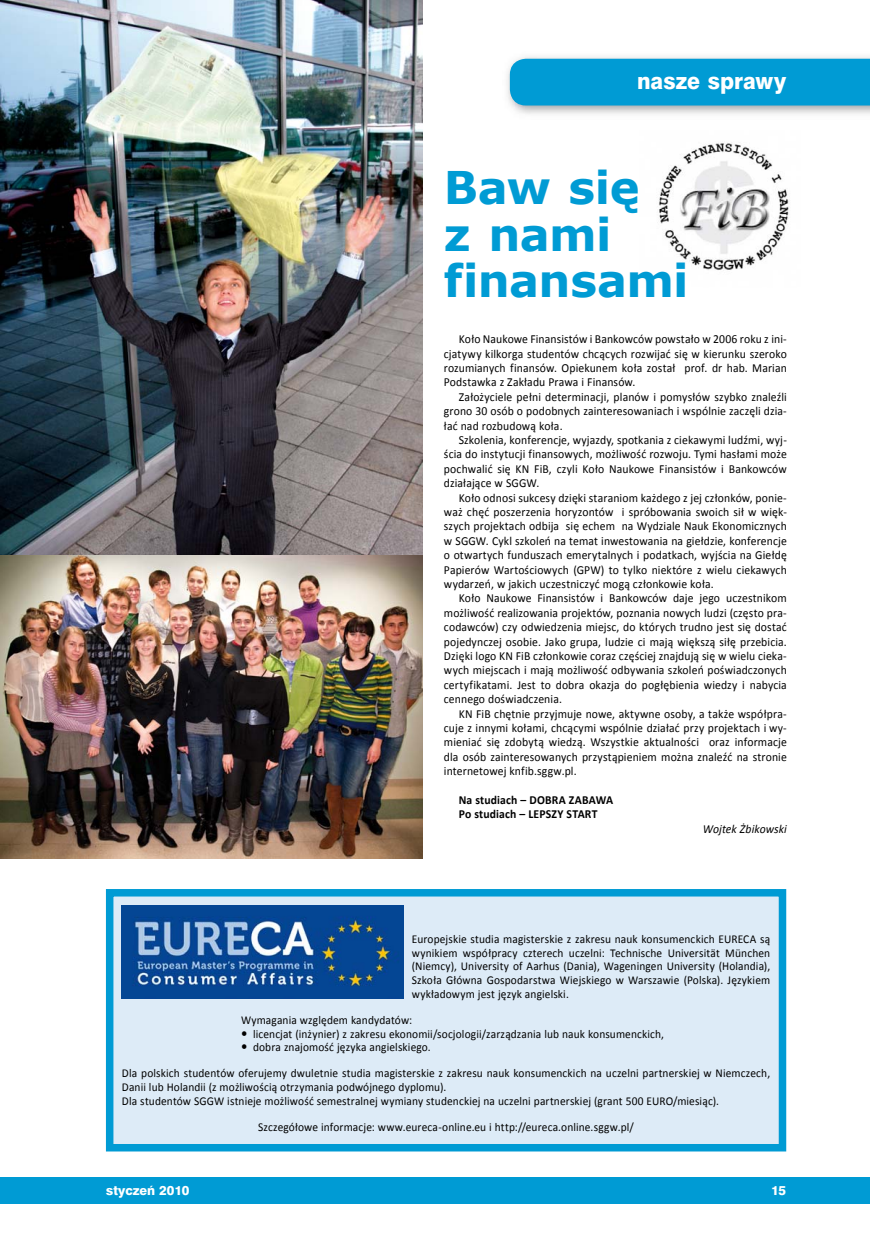
<style>
.page{position:relative;width:870px;height:1260px;background:#fff}
.page>*{position:absolute;margin:0;border:0;box-sizing:border-box;transform-origin:0 0}
.t1{font:700 45px/46.5px "Verdana";letter-spacing:-.015em;color:#009bd4}
.t2{font:21px "Swis 721 Hv PL";color:#fff;scale:.96 1}
.t3{font:12.3px/14.4px "Calibri";letter-spacing:.01em;color:#000;text-align:justify;scale:.95 1}
.t4{font:700 12.3px/14.4px "Calibri";letter-spacing:.015em;color:#000;scale:.95 1}
.t5{font:italic 12.3px "Calibri";letter-spacing:.005em;color:#000;scale:.95 1}
.t6{font:12px/13.8px "Calibri";letter-spacing:.01em;color:#000;scale:.95 1}
.t7{font:12px "Swis 721 Hv PL";color:#fff}
</style>
<div class="page">
<img style="left:659px;top:143px;width:130px;height:128px">
<div style="left:110px;top:893px;width:673px;height:255px;background:#ddebf7"></div>
<div style="left:106px;top:889px;width:680px;height:262px;border:8px solid #009bd4"></div>
<img style="left:0;top:0;width:422px;height:556px">
<img style="left:122px;top:905px;width:281px;height:93px">
<img style="left:0;top:556px;width:422px;height:303px">
<img style="left:507px;top:56px;width:363px;height:58px">
<div style="left:510px;top:59px;width:360px;height:47px;background:#009bd4"></div>
<div style="left:0;top:1177px;width:870px;height:27px;background:#009bd4"></div>
<h2 class="t2" style="left:637px;top:72px;width:157px">nasze sprawy</h2>
<h1 class="t1" style="left:444px;top:163px;width:246px">Baw się<br>z nami finansami</h1>
<p class="t3" style="left:444px;top:333px;width:363px;text-indent:15px">Koło Naukowe Finansistów i Bankowców powstało w 2006 roku z ini&shy;cjatywy kilkorga studentów chcących rozwijać się w kierunku szeroko rozumianych finansów. Opiekunem koła został prof. dr hab. Marian Podstawka z Zakładu Prawa i Finansów.</p>
<p class="t3" style="left:444px;top:391px;width:363px;text-indent:15px">Założyciele pełni determinacji, planów i pomysłów szybko znaleźli grono 30 osób o podobnych zainteresowaniach i wspólnie zaczęli dzia&shy;łać nad rozbudową koła.</p>
<p class="t3" style="left:444px;top:434px;width:363px;text-indent:15px">Szkolenia, konferencje, wyjazdy, spotkania z ciekawymi ludźmi, wyj&shy;ścia do instytucji finansowych, możliwość rozwoju. Tymi hasłami może pochwalić się KN FiB, czyli Koło Naukowe Finansistów i Bankowców działające w SGGW.</p>
<p class="t3" style="left:444px;top:491px;width:363px;text-indent:15px">Koło odnosi sukcesy dzięki staraniom każdego z jej członków, ponie&shy;waż chęć poszerzenia horyzontów i spróbowania swoich sił w więk&shy;szych projektach odbija się echem na Wydziale Nauk Ekonomicznych w SGGW. Cykl szkoleń na temat inwestowania na giełdzie, konferencje o otwartych funduszach emerytalnych i podatkach, wyjścia na Giełdę Papierów Wartościowych (GPW) to tylko niektóre z wielu ciekawych wydarzeń, w jakich uczestniczyć mogą członkowie koła.</p>
<p class="t3" style="left:444px;top:592px;width:363px;text-indent:15px">Koło Naukowe Finansistów i Bankowców daje jego uczestnikom możliwość realizowania projektów, poznania nowych ludzi (często pra&shy;codawców) czy odwiedzenia miejsc, do których trudno jest się dostać pojedynczej osobie. Jako grupa, ludzie ci mają większą siłę przebicia.<br>Dzięki logo KN FiB członkowie coraz częściej znajdują się w wielu cieka&shy;wych miejscach i mają możliwość odbywania szkoleń poświadczonych certyfikatami. Jest to dobra okazja do pogłębienia wiedzy i nabycia cennego doświadczenia.</p>
<p class="t3" style="left:444px;top:707px;width:363px;text-indent:15px">KN FiB chętnie przyjmuje nowe, aktywne osoby, a także współpra&shy;cuje z innymi kołami, chcącymi wspólnie działać przy projektach i wy&shy;mieniać się zdobytą wiedzą. Wszystkie aktualności oraz informacje dla osób zainteresowanych przystąpieniem można znaleźć na stronie internetowej knfib.sggw.pl.</p>
<p class="t4" style="left:459px;top:794px;width:164px">Na studiach – DOBRA ZABAWA<br>Po studiach – LEPSZY START</p>
<p class="t5" style="left:703px;top:824px;width:90px">Wojtek Żbikowski</p>
<p class="t6" style="left:412px;top:933px;width:379px;text-align:justify">Europejskie studia magisterskie z zakresu nauk konsumenckich EURECA są wynikiem współpracy czterech uczelni: Technische Universität München (Niemcy), University of Aarhus (Dania), Wageningen University (Holandia), Szkoła Główna Gospodarstwa Wiejskiego w Warszawie (Polska). Językiem wykładowym jest język angielski.</p>
<p class="t6" style="left:253px;top:1014px;width:434px;text-indent:-12px">Wymagania względem kandydatów:<br>licencjat (inżynier) z zakresu ekonomii/socjologii/zarządzania lub nauk konsumenckich, dobra znajomość języka angielskiego.</p>
<p class="t6" style="left:122px;top:1067px;width:684px">Dla polskich studentów oferujemy dwuletnie studia magisterskie z zakresu nauk konsumenckich na uczelni partnerskiej w Niemczech,<br>Danii lub Holandii (z możliwością otrzymania podwójnego dyplomu).<br>Dla studentów SGGW istnieje możliwość semestralnej wymiany studenckiej na uczelni partnerskiej (grant 500 EURO/miesiąc).</p>
<p class="t6" style="left:258px;top:1121px;width:397px">Szczegółowe informacje: www.eureca-online.eu i http://eureca.online.sggw.pl/</p>
<p class="t7" style="left:106px;top:1185px;width:85px">styczeń 2010</p>
<p class="t7" style="left:771px;top:1185px;width:17px">15</p>
</div>
